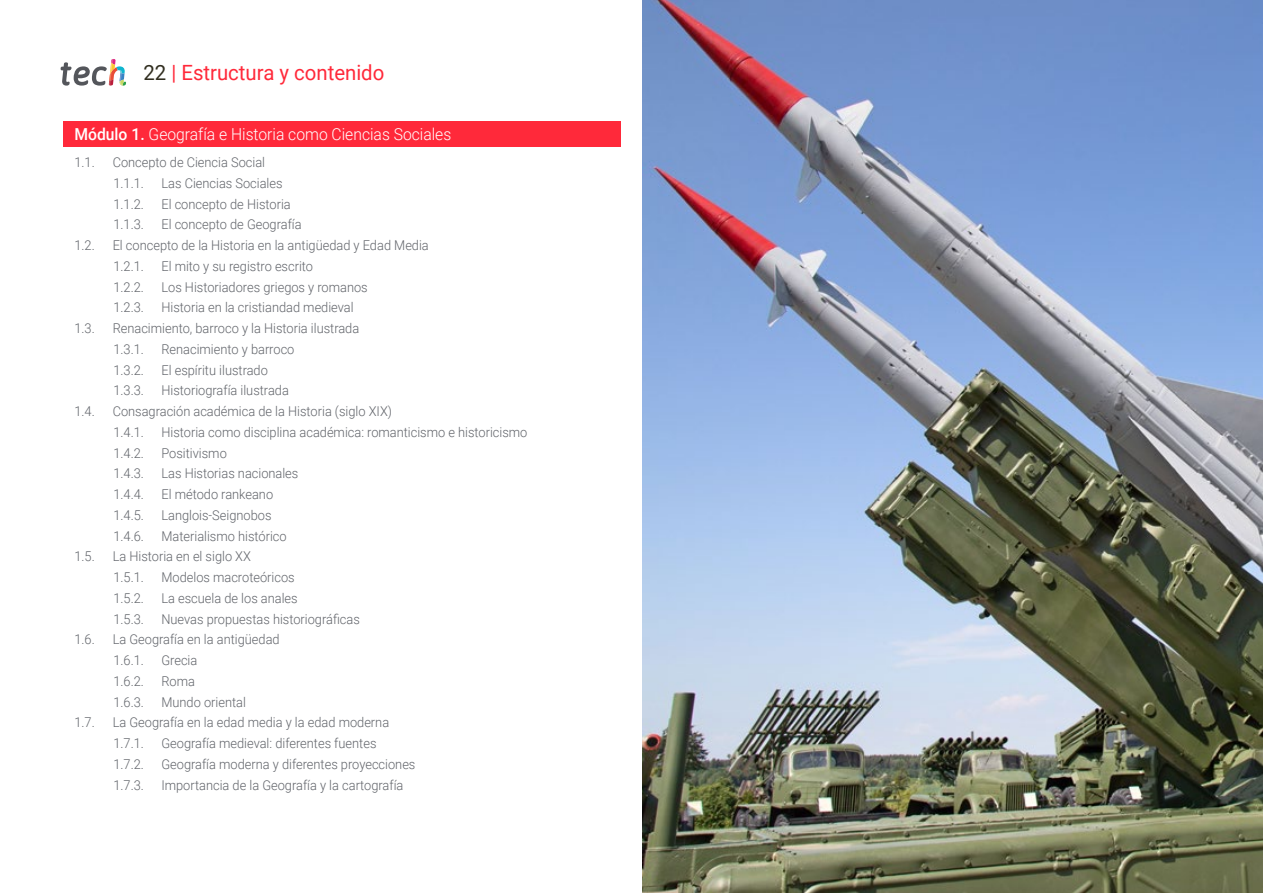
<style>
.page{position:relative;width:1263px;height:893px;background:#fff}
.page>*{position:absolute;margin:0;border:0;box-sizing:border-box;transform-origin:0 0}
.t1{font:21px "Roboto";color:#ff293a}
.t2{font:300 16.5px "Roboto";color:#fff;scale:.95 1}
.t3{font:300 13.5px/20.7px "Roboto";color:#61646a;scale:.95 1}
.s1{color:#312e20}
.s2{font-weight:500}
</style>
<div class="page">
<svg style="left:61px;top:59px;width:65px;height:27px"></svg>
<div style="left:63px;top:121px;width:558px;height:25px;background:#ff293a"></div>
<img style="left:642px;top:0;width:621px;height:893px">
<h1 class="t1" style="left:144px;top:57px;width:242px"><span class="s1">22</span> | Estructura y contenido</h1>
<p class="t2" style="left:74px;top:123px;width:398px"><span class="s2">Módulo 1.</span> Geografía e Historia como Ciencias Sociales</p>
<p class="t3" style="left:74px;top:151px;width:23px">1.1.</p>
<p class="t3" style="left:113px;top:151px;width:162px">Concepto de Ciencia Social<br>1.1.1.</p>
<p class="t3" style="left:161px;top:172px;width:129px">Las Ciencias Sociales</p>
<p class="t3" style="left:113px;top:193px;width:34px">1.1.2.</p>
<p class="t3" style="left:161px;top:193px;width:138px">El concepto de Historia</p>
<p class="t3" style="left:113px;top:214px;width:34px">1.1.3.</p>
<p class="t3" style="left:161px;top:214px;width:149px">El concepto de Geografía</p>
<p class="t3" style="left:74px;top:234px;width:23px">1.2.</p>
<p class="t3" style="left:113px;top:234px;width:334px">El concepto de la Historia en la antigüedad y Edad Media<br>1.2.1.</p>
<p class="t3" style="left:161px;top:255px;width:161px">El mito y su registro escrito</p>
<p class="t3" style="left:113px;top:276px;width:34px">1.2.2.</p>
<p class="t3" style="left:161px;top:276px;width:219px">Los Historiadores griegos y romanos</p>
<p class="t3" style="left:113px;top:297px;width:34px">1.2.3.</p>
<p class="t3" style="left:161px;top:297px;width:204px">Historia en la cristiandad medieval</p>
<p class="t3" style="left:74px;top:317px;width:23px">1.3.</p>
<p class="t3" style="left:113px;top:317px;width:261px">Renacimiento, barroco y la Historia ilustrada<br>1.3.1.</p>
<p class="t3" style="left:161px;top:338px;width:142px">Renacimiento y barroco</p>
<p class="t3" style="left:113px;top:359px;width:34px">1.3.2.</p>
<p class="t3" style="left:161px;top:359px;width:114px">El espíritu ilustrado</p>
<p class="t3" style="left:113px;top:380px;width:34px">1.3.3.</p>
<p class="t3" style="left:161px;top:380px;width:136px">Historiografía ilustrada</p>
<p class="t3" style="left:74px;top:400px;width:23px">1.4.</p>
<p class="t3" style="left:113px;top:400px;width:296px">Consagración académica de la Historia (siglo XIX)<br>1.4.1.</p>
<p class="t3" style="left:161px;top:421px;width:387px">Historia como disciplina académica: romanticismo e historicismo</p>
<p class="t3" style="left:113px;top:442px;width:34px">1.4.2.</p>
<p class="t3" style="left:161px;top:442px;width:70px">Positivismo</p>
<p class="t3" style="left:113px;top:463px;width:34px">1.4.3.</p>
<p class="t3" style="left:161px;top:463px;width:146px">Las Historias nacionales</p>
<p class="t3" style="left:113px;top:483px;width:34px">1.4.4.</p>
<p class="t3" style="left:161px;top:483px;width:119px">El método rankeano</p>
<p class="t3" style="left:113px;top:504px;width:34px">1.4.5.</p>
<p class="t3" style="left:161px;top:504px;width:117px">Langlois-Seignobos</p>
<p class="t3" style="left:113px;top:525px;width:34px">1.4.6.</p>
<p class="t3" style="left:161px;top:525px;width:133px">Materialismo histórico</p>
<p class="t3" style="left:74px;top:546px;width:23px">1.5.</p>
<p class="t3" style="left:113px;top:546px;width:147px">La Historia en el siglo XX<br>1.5.1.</p>
<p class="t3" style="left:161px;top:566px;width:142px">Modelos macroteóricos</p>
<p class="t3" style="left:113px;top:587px;width:34px">1.5.2.</p>
<p class="t3" style="left:161px;top:587px;width:145px">La escuela de los anales</p>
<p class="t3" style="left:113px;top:608px;width:34px">1.5.3.</p>
<p class="t3" style="left:161px;top:608px;width:210px">Nuevas propuestas historiográficas</p>
<p class="t3" style="left:74px;top:629px;width:23px">1.6.</p>
<p class="t3" style="left:113px;top:629px;width:177px">La Geografía en la antigüedad<br>1.6.1.</p>
<p class="t3" style="left:161px;top:649px;width:39px">Grecia</p>
<p class="t3" style="left:113px;top:670px;width:34px">1.6.2.</p>
<p class="t3" style="left:161px;top:670px;width:37px">Roma</p>
<p class="t3" style="left:113px;top:691px;width:34px">1.6.3.</p>
<p class="t3" style="left:161px;top:691px;width:90px">Mundo oriental</p>
<p class="t3" style="left:74px;top:712px;width:23px">1.7.</p>
<p class="t3" style="left:113px;top:712px;width:293px">La Geografía en la edad media y la edad moderna<br>1.7.1.</p>
<p class="t3" style="left:161px;top:732px;width:228px">Geografía medieval: diferentes fuentes</p>
<p class="t3" style="left:113px;top:753px;width:34px">1.7.2.</p>
<p class="t3" style="left:161px;top:753px;width:269px">Geografía moderna y diferentes proyecciones</p>
<p class="t3" style="left:113px;top:774px;width:34px">1.7.3.</p>
<p class="t3" style="left:161px;top:774px;width:256px">Importancia de la Geografía y la cartografía</p>
</div>
